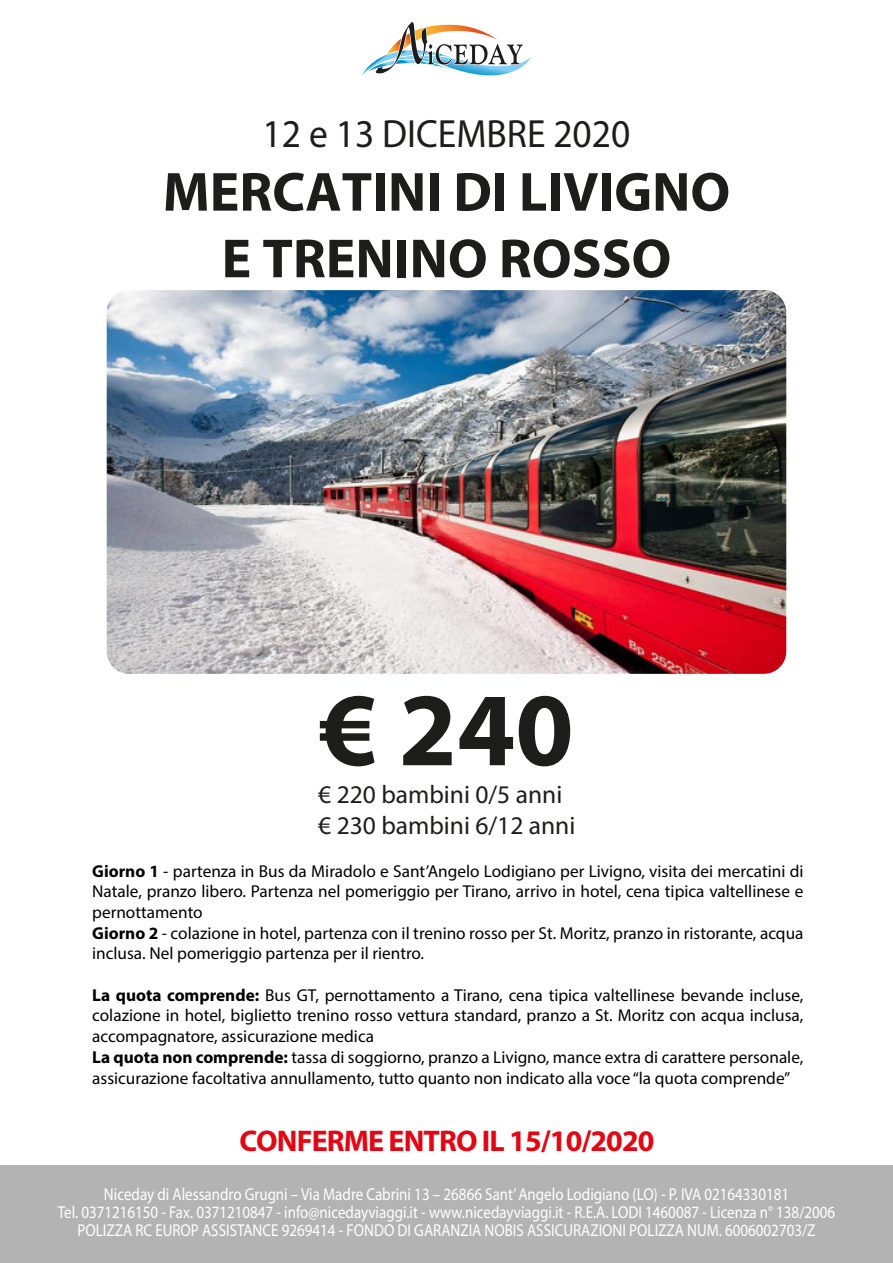
<style>
.page{position:relative;width:893px;height:1263px;background:#fff}
.page>*{position:absolute;margin:0;border:0;box-sizing:border-box;transform-origin:0 0}
.t1{font:700 105px "Myriad Pro";color:#1d1d1b}
.t2{font:700 55.5px/66.6px "Myriad Pro";color:#1d1d1b;text-align:center}
.t3{font:39.45px "Myriad Pro";color:#1d1d1b;scale:.95 1}
.t4{font:700 30px "Myriad Pro";letter-spacing:-.03em;color:#e30613}
.t5{font:25.5px/30.6px "Myriad Pro";color:#1d1d1b}
.t6{font:18px/21.6px "Myriad Pro";color:#fff;text-align:center}
.t7{font:17.25px/20.7px "Myriad Pro";color:#000}
.t8{font:17.25px/18px "Myriad Pro";color:#fff;text-align:center;scale:.87 1}
.s1{font-weight:700}
</style>
<div class="page">
<div style="left:0;top:1165px;width:893px;height:98px;background:#b3b3b3"></div>
<svg style="left:361px;top:22px;width:170px;height:54px"></svg>
<img style="left:107px;top:290px;width:679px;height:384px">
<h3 class="t3" style="left:263px;top:110px;width:389px">12 e 13 DICEMBRE 2020</h3>
<h2 class="t2" style="left:163px;top:157px;width:569px">MERCATINI DI LIVIGNO<br>E TRENINO ROSSO</h2>
<h1 class="t1" style="left:319px;top:661px;width:256px">€ 240</h1>
<h3 class="t5" style="left:318px;top:779px;width:259px">€ 220 bambini 0/5 anni € 230 bambini 6/12 anni</h3>
<p class="t7" style="left:92px;top:860px;width:713px"><span class="s1">Giorno 1</span> - partenza in Bus da Miradolo e Sant’Angelo Lodigiano per Livigno, visita dei mercatini di Natale, pranzo libero. Partenza nel pomeriggio per Tirano, arrivo in hotel, cena tipica valtellinese e pernottamento<br><span class="s1">Giorno 2</span> - colazione in hotel, partenza con il trenino rosso per St. Moritz, pranzo in ristorante, acqua inclusa. Nel pomeriggio partenza per il rientro.</p>
<p class="t7" style="left:92px;top:984px;width:713px"><span class="s1">La quota comprende:</span> Bus GT, pernottamento a Tirano, cena tipica valtellinese bevande incluse, colazione in hotel, biglietto trenino rosso vettura standard, pranzo a St. Moritz con acqua inclusa, accompagnatore, assicurazione medica<br><span class="s1">La quota non comprende:</span> tassa di soggiorno, pranzo a Livigno, mance extra di carattere personale, assicurazione facoltativa annullamento, tutto quanto non indicato alla voce “la quota comprende”</p>
<h3 class="t4" style="left:239px;top:1121px;width:417px">CONFERME ENTRO IL 15/10/2020</h3>
<p class="t8" style="left:58px;top:1185px;width:895px">Niceday di Alessandro Grugni – Via Madre Cabrini 13 – 26866 Sant’ Angelo Lodigiano (LO) - P. IVA 02164330181<br>Tel. 0371216150 - Fax. 0371210847 - info@nicedayviaggi.it - www.nicedayviaggi.it - R.E.A. LODI 1460087 - Licenza n° 138/2006<br>POLIZZA RC EUROP ASSISTANCE 9269414 - FONDO DI GARANZIA NOBIS ASSICURAZIONI POLIZZA NUM. 6006002703/Z</p>
<p class="t6" style="left:55px;top:1180px;width:751px">Niceday di Alessandro Grugni – Via Madre Cabrini 13 – 26866 Sant’Angelo Lodigiano (LO)<br>Te 371-216.150 - Fax. 0371-210.847 e-mail: info@nicedayviaggi.it web: http://www.nicedayviaggi.it<br>P.IVA 02164330181 – C.F. GRGLSN77M22I274F – R.E.A. LODI 1460087 – Licenza n° 138/2006</p>
</div>
